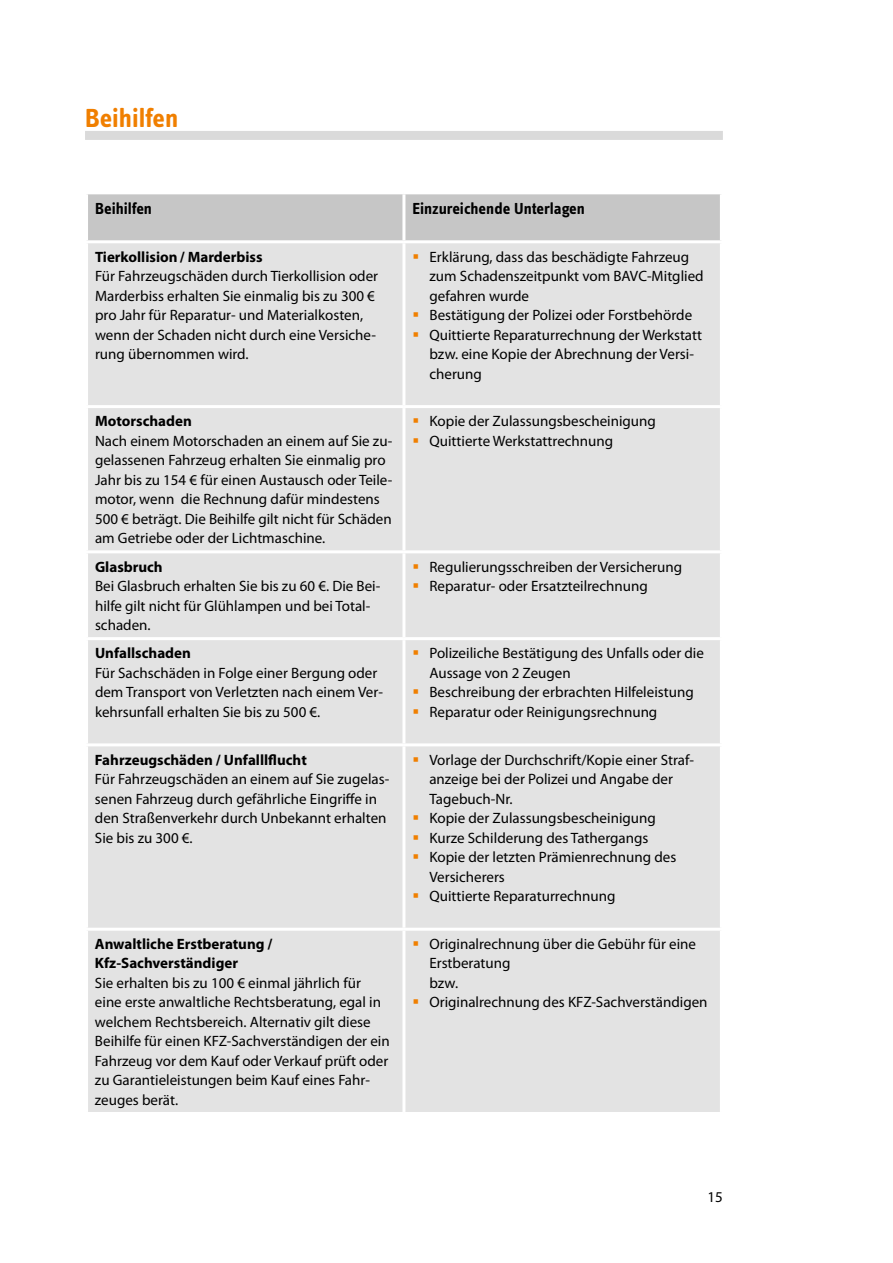
<style>
.page{position:relative;width:893px;height:1263px;background:#fff}
.page>*{position:absolute;margin:0;border:0;box-sizing:border-box;transform-origin:0 0}
.t1{font:700 27px "Info Text";color:#f07f00}
.t2{font:700 16.5px "Info Text";color:#000}
.t3{font:15px/19.5px "Myriad Pro";color:#000}
.t4{font:700 15px/19.5px "Myriad Pro";color:#000}
</style>
<div class="page">
<div style="left:85px;top:131px;width:638px;height:9px;background:#dadada"></div>
<div style="left:88px;top:194px;width:632px;height:46px;background:#c6c6c6"></div>
<div style="left:88px;top:243px;width:632px;height:869px;background:#e3e3e3"></div>
<hr style="left:402px;top:194px;width:3px;height:46px;background:#fff">
<hr style="left:402px;top:243px;width:3px;height:162px;background:#fff">
<hr style="left:85px;top:405px;width:319px;height:3px;background:#fff">
<hr style="left:404px;top:405px;width:319px;height:3px;background:#fff">
<hr style="left:402px;top:408px;width:3px;height:142px;background:#fff">
<hr style="left:85px;top:550px;width:319px;height:3px;background:#fff">
<hr style="left:404px;top:550px;width:319px;height:3px;background:#fff">
<hr style="left:402px;top:553px;width:3px;height:84px;background:#fff">
<hr style="left:85px;top:637px;width:319px;height:3px;background:#fff">
<hr style="left:404px;top:637px;width:319px;height:3px;background:#fff">
<hr style="left:402px;top:640px;width:3px;height:103px;background:#fff">
<hr style="left:85px;top:743px;width:319px;height:3px;background:#fff">
<hr style="left:404px;top:743px;width:319px;height:3px;background:#fff">
<hr style="left:402px;top:746px;width:3px;height:182px;background:#fff">
<hr style="left:85px;top:928px;width:319px;height:3px;background:#fff">
<hr style="left:404px;top:928px;width:319px;height:3px;background:#fff">
<hr style="left:402px;top:931px;width:3px;height:181px;background:#fff">
<svg style="left:414px;top:254px;width:4px;height:4px"></svg>
<svg style="left:414px;top:312px;width:4px;height:5px"></svg>
<svg style="left:414px;top:332px;width:4px;height:4px"></svg>
<svg style="left:414px;top:419px;width:4px;height:4px"></svg>
<svg style="left:414px;top:438px;width:4px;height:5px"></svg>
<svg style="left:414px;top:564px;width:4px;height:4px"></svg>
<svg style="left:414px;top:583px;width:4px;height:5px"></svg>
<svg style="left:414px;top:651px;width:4px;height:4px"></svg>
<svg style="left:414px;top:690px;width:4px;height:4px"></svg>
<svg style="left:414px;top:709px;width:4px;height:5px"></svg>
<svg style="left:414px;top:757px;width:4px;height:4px"></svg>
<svg style="left:414px;top:815px;width:4px;height:5px"></svg>
<svg style="left:414px;top:835px;width:4px;height:4px"></svg>
<svg style="left:414px;top:854px;width:4px;height:5px"></svg>
<svg style="left:414px;top:893px;width:4px;height:5px"></svg>
<svg style="left:414px;top:941px;width:4px;height:5px"></svg>
<svg style="left:414px;top:1000px;width:4px;height:4px"></svg>
<h1 class="t1" style="left:85px;top:102px;width:95px">Beihilfen</h1>
<p class="t2" style="left:95px;top:199px;width:58px">Beihilfen</p>
<p class="t2" style="left:412px;top:199px;width:174px">Einzureichende Unterlagen</p>
<p class="t4" style="left:95px;top:246px;width:169px">Tierkollision / Marderbiss</p>
<p class="t3" style="left:95px;top:266px;width:285px">Für Fahrzeugschäden durch Tierkollision oder Marderbiss erhalten Sie einmalig bis zu 300 € pro Jahr für Reparatur- und Materialkosten, wenn der Schaden nicht durch eine Versiche&shy;rung übernommen wird.</p>
<p class="t3" style="left:429px;top:247px;width:276px">Erklärung, dass das beschädigte Fahrzeug zum Schadenszeitpunkt vom BAVC-Mitglied gefahren wurde<br>Bestätigung der Polizei oder Forstbehörde Quittierte Reparaturrechnung der Werkstatt bzw. eine Kopie der Abrechnung der Versi&shy;cherung</p>
<p class="t4" style="left:95px;top:411px;width:98px">Motorschaden</p>
<p class="t3" style="left:95px;top:431px;width:299px">Nach einem Motorschaden an einem auf Sie zu&shy;gelassenen Fahrzeug erhalten Sie einmalig pro Jahr bis zu 154 € für einen Austausch oder Teile&shy;motor, wenn die Rechnung dafür mindestens 500 € beträgt. Die Beihilfe gilt nicht für Schäden am Getriebe oder der Lichtmaschine.</p>
<p class="t4" style="left:95px;top:556px;width:69px">Glasbruch</p>
<p class="t3" style="left:95px;top:576px;width:287px">Bei Glasbruch erhalten Sie bis zu 60 €. Die Bei&shy;hilfe gilt nicht für Glühlampen und bei Total&shy;schaden.</p>
<p class="t4" style="left:95px;top:643px;width:97px">Unfallschaden</p>
<p class="t3" style="left:95px;top:663px;width:289px">Für Sachschäden in Folge einer Bergung oder dem Transport von Verletzten nach einem Ver&shy;kehrsunfall erhalten Sie bis zu 500 €.</p>
<p class="t4" style="left:95px;top:749px;width:213px">Fahrzeugschäden / Unfalllflucht</p>
<p class="t3" style="left:95px;top:769px;width:296px">Für Fahrzeugschäden an einem auf Sie zugelas&shy;senen Fahrzeug durch gefährliche Eingriffe in den Straßenverkehr durch Unbekannt erhalten Sie bis zu 300 €.</p>
<p class="t4" style="left:95px;top:934px;width:179px">Anwaltliche Erstberatung /<br>Kfz-Sachverständiger</p>
<p class="t3" style="left:95px;top:973px;width:296px">Sie erhalten bis zu 100 € einmal jährlich für eine erste anwaltliche Rechtsberatung, egal in welchem Rechtsbereich. Alternativ gilt diese Beihilfe für einen KFZ-Sachverständigen der ein Fahrzeug vor dem Kauf oder Verkauf prüft oder zu Garantieleistungen beim Kauf eines Fahr&shy;zeuges berät.</p>
<p class="t3" style="left:429px;top:411px;width:228px">Kopie der Zulassungsbescheinigung<br>Quittierte Werkstattrechnung</p>
<p class="t3" style="left:429px;top:557px;width:254px">Regulierungsschreiben der Versicherung<br>Reparatur- oder Ersatzteilrechnung</p>
<p class="t3" style="left:429px;top:643px;width:276px">Polizeiliche Bestätigung des Unfalls oder die Aussage von 2 Zeugen<br>Beschreibung der erbrachten Hilfeleistung Reparatur oder Reinigungsrechnung</p>
<p class="t3" style="left:429px;top:750px;width:266px">Vorlage der Durchschrift/Kopie einer Straf&shy;anzeige bei der Polizei und Angabe der<br>Tagebuch-Nr.<br>Kopie der Zulassungsbescheinigung<br>Kurze Schilderung des Tathergangs<br>Kopie der letzten Prämienrechnung des<br>Versicherers<br>Quittierte Reparaturrechnung</p>
<p class="t3" style="left:429px;top:934px;width:280px">Originalrechnung über die Gebühr für eine<br>Erstberatung<br>bzw.<br>Originalrechnung des KFZ-Sachverständigen</p>
<p class="t3" style="left:707px;top:1187px;width:17px">15</p>
</div>
